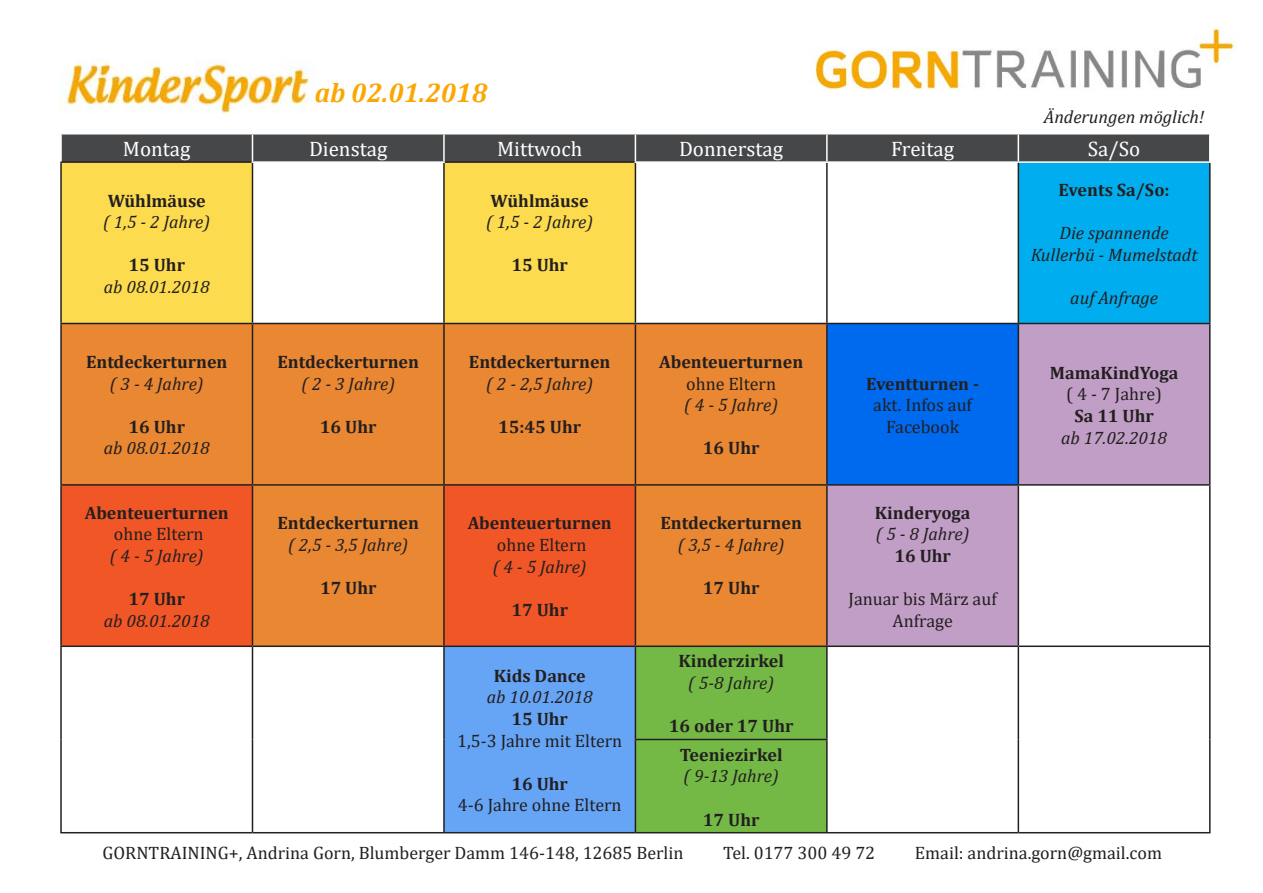
<style>
.page{position:relative;width:1263px;height:893px;background:#fff}
.page>*{position:absolute;margin:0;border:0;box-sizing:border-box;transform-origin:0 0}
.t1{font:italic 700 27px "Cambria";color:#faa703}
.t2{font:21px "Cambria";color:#fff}
.t3{font:700 18px/28.3px "Cambria";color:#231f20;text-align:center}
.t4{font:italic 18px/21.6px "Cambria";color:#231f20;text-align:center}
.t5{font:18px/21.6px "Cambria";color:#231f20;text-align:center}
</style>
<div class="page">
<img style="left:814px;top:28px;width:420px;height:61px">
<svg style="left:62px;top:163px;width:573px;height:160px;fill:#fddb4e"></svg>
<div style="left:1018px;top:162px;width:192px;height:161px;background:#00aeef"></div>
<div style="left:62px;top:324px;width:190px;height:160px;background:#e98732"></div>
<div style="left:253px;top:324px;width:573px;height:321px;background:#e98732"></div>
<svg style="left:828px;top:324px;width:381px;height:321px;fill:#c09ec5"></svg>
<svg style="left:62px;top:486px;width:573px;height:159px;background:#ee6629"></svg>
<div style="left:444px;top:646px;width:191px;height:187px;background:#66a5f5"></div>
<div style="left:636px;top:647px;width:190px;height:185px;background:#74b945"></div>
<hr style="left:60px;top:161px;width:192px;height:2px;background:#231f20">
<hr style="left:60px;top:163px;width:2px;height:160px;background:#231f20">
<hr style="left:252px;top:163px;width:1px;height:160px;background:#231f20">
<hr style="left:445px;top:161px;width:190px;height:2px;background:#231f20">
<hr style="left:443px;top:163px;width:2px;height:160px;background:#231f20">
<hr style="left:635px;top:163px;width:1px;height:160px;background:#231f20">
<hr style="left:826px;top:163px;width:2px;height:160px;background:#231f20">
<hr style="left:1017px;top:163px;width:2px;height:160px;background:#231f20">
<hr style="left:1209px;top:163px;width:1px;height:160px;background:#231f20">
<hr style="left:60px;top:323px;width:192px;height:1px;background:#231f20">
<hr style="left:60px;top:324px;width:2px;height:160px;background:#231f20">
<hr style="left:252px;top:323px;width:192px;height:1px;background:#231f20">
<hr style="left:252px;top:324px;width:1px;height:160px;background:#231f20">
<hr style="left:444px;top:323px;width:191px;height:1px;background:#231f20">
<hr style="left:443px;top:324px;width:2px;height:160px;background:#231f20">
<hr style="left:635px;top:323px;width:192px;height:1px;background:#231f20">
<hr style="left:635px;top:324px;width:1px;height:160px;background:#231f20">
<hr style="left:827px;top:323px;width:191px;height:1px;background:#231f20">
<hr style="left:826px;top:324px;width:2px;height:160px;background:#231f20">
<hr style="left:1018px;top:323px;width:192px;height:1px;background:#231f20">
<hr style="left:1017px;top:324px;width:2px;height:160px;background:#231f20">
<hr style="left:1209px;top:324px;width:1px;height:160px;background:#231f20">
<hr style="left:60px;top:484px;width:192px;height:2px;background:#231f20">
<hr style="left:60px;top:486px;width:2px;height:159px;background:#231f20">
<hr style="left:252px;top:484px;width:192px;height:2px;background:#231f20">
<hr style="left:252px;top:486px;width:1px;height:159px;background:#231f20">
<hr style="left:444px;top:484px;width:191px;height:2px;background:#231f20">
<hr style="left:443px;top:486px;width:2px;height:159px;background:#231f20">
<hr style="left:635px;top:484px;width:192px;height:2px;background:#231f20">
<hr style="left:635px;top:486px;width:1px;height:159px;background:#231f20">
<hr style="left:827px;top:484px;width:191px;height:2px;background:#231f20">
<hr style="left:826px;top:486px;width:2px;height:159px;background:#231f20">
<hr style="left:1018px;top:484px;width:192px;height:2px;background:#231f20">
<hr style="left:1017px;top:486px;width:2px;height:159px;background:#231f20">
<hr style="left:1209px;top:486px;width:1px;height:159px;background:#231f20">
<hr style="left:60px;top:645px;width:192px;height:2px;background:#231f20">
<hr style="left:60px;top:647px;width:2px;height:92px;background:#231f20">
<hr style="left:252px;top:645px;width:192px;height:2px;background:#231f20">
<hr style="left:252px;top:647px;width:1px;height:92px;background:#231f20">
<hr style="left:444px;top:645px;width:191px;height:2px;background:#231f20">
<hr style="left:443px;top:647px;width:2px;height:92px;background:#231f20">
<hr style="left:635px;top:645px;width:192px;height:2px;background:#231f20">
<hr style="left:635px;top:647px;width:1px;height:92px;background:#231f20">
<hr style="left:827px;top:645px;width:191px;height:2px;background:#231f20">
<hr style="left:826px;top:647px;width:2px;height:92px;background:#231f20">
<hr style="left:1018px;top:645px;width:192px;height:2px;background:#231f20">
<hr style="left:1017px;top:647px;width:2px;height:92px;background:#231f20">
<hr style="left:1209px;top:647px;width:1px;height:92px;background:#231f20">
<hr style="left:60px;top:739px;width:2px;height:93px;background:#231f20">
<hr style="left:252px;top:739px;width:1px;height:93px;background:#231f20">
<hr style="left:443px;top:739px;width:2px;height:93px;background:#231f20">
<hr style="left:635px;top:739px;width:193px;height:1px;background:#231f20">
<hr style="left:635px;top:740px;width:1px;height:92px;background:#231f20">
<hr style="left:826px;top:740px;width:2px;height:92px;background:#231f20">
<hr style="left:1017px;top:739px;width:2px;height:93px;background:#231f20">
<hr style="left:1209px;top:739px;width:1px;height:93px;background:#231f20">
<hr style="left:60px;top:832px;width:192px;height:1px;background:#231f20">
<hr style="left:252px;top:832px;width:192px;height:1px;background:#231f20">
<hr style="left:444px;top:832px;width:191px;height:1px;background:#231f20">
<hr style="left:635px;top:832px;width:192px;height:1px;background:#231f20">
<hr style="left:827px;top:832px;width:191px;height:1px;background:#231f20">
<hr style="left:1018px;top:832px;width:192px;height:1px;background:#231f20">
<div style="left:61px;top:134px;width:1149px;height:28px;background:#464748"></div>
<hr style="left:252px;top:161px;width:193px;height:2px;background:#fff">
<hr style="left:635px;top:161px;width:192px;height:2px;background:#fff">
<hr style="left:827px;top:161px;width:191px;height:2px;background:#fff">
<hr style="left:1018px;top:161px;width:192px;height:2px;background:#fff">
<img style="left:60px;top:60px;width:254px;height:54px">
<h1 class="t1" style="left:315px;top:74px;width:174px">ab 02.01.2018</h1>
<p class="t4" style="left:1044px;top:105px;width:162px">Änderungen möglich!</p>
<p class="t2" style="left:123px;top:137px;width:69px">Montag</p>
<p class="t2" style="left:309px;top:137px;width:80px">Dienstag</p>
<p class="t2" style="left:497px;top:137px;width:87px">Mittwoch</p>
<p class="t2" style="left:679px;top:137px;width:106px">Donnerstag</p>
<p class="t2" style="left:891px;top:137px;width:65px">Freitag</p>
<p class="t2" style="left:1088px;top:137px;width:54px">Sa/So</p>
<p class="t3" style="left:108px;top:186px;width:100px">Wühlmäuse</p>
<p class="t4" style="left:103px;top:210px;width:108px">( 1,5 - 2 Jahre)</p>
<p class="t3" style="left:128px;top:250px;width:58px">15 Uhr</p>
<p class="t4" style="left:104px;top:275px;width:108px">ab 08.01.2018</p>
<p class="t3" style="left:1058px;top:175px;width:113px">Events Sa/So:</p>
<p class="t4" style="left:1031px;top:221px;width:168px">Die spannende<br>Kullerbü - Mumelstadt</p>
<p class="t4" style="left:1070px;top:286px;width:89px">auf Anfrage</p>
<p class="t3" style="left:491px;top:186px;width:100px">Wühlmäuse</p>
<p class="t4" style="left:486px;top:210px;width:108px">( 1,5 - 2 Jahre)</p>
<p class="t3" style="left:511px;top:250px;width:58px">15 Uhr</p>
<p class="t3" style="left:86px;top:347px;width:143px">Entdeckerturnen</p>
<p class="t4" style="left:110px;top:372px;width:95px">( 3 - 4 Jahre)</p>
<p class="t3" style="left:129px;top:412px;width:58px">16 Uhr</p>
<p class="t4" style="left:104px;top:437px;width:108px">ab 08.01.2018</p>
<p class="t3" style="left:85px;top:498px;width:146px">Abenteuerturnen</p>
<p class="t5" style="left:114px;top:523px;width:91px">ohne Eltern</p>
<p class="t4" style="left:110px;top:544px;width:95px">( 4 - 5 Jahre)</p>
<p class="t3" style="left:129px;top:584px;width:58px">17 Uhr</p>
<p class="t4" style="left:104px;top:609px;width:108px">ab 08.01.2018</p>
<p class="t3" style="left:277px;top:347px;width:143px">Entdeckerturnen</p>
<p class="t4" style="left:301px;top:372px;width:95px">( 2 - 3 Jahre)</p>
<p class="t3" style="left:320px;top:412px;width:58px">16 Uhr</p>
<p class="t3" style="left:277px;top:508px;width:143px">Entdeckerturnen</p>
<p class="t4" style="left:288px;top:533px;width:121px">( 2,5 - 3,5 Jahre)</p>
<p class="t3" style="left:320px;top:573px;width:58px">17 Uhr</p>
<p class="t3" style="left:469px;top:347px;width:143px">Entdeckerturnen</p>
<p class="t4" style="left:486px;top:372px;width:108px">( 2 - 2,5 Jahre)</p>
<p class="t3" style="left:498px;top:412px;width:84px">15:45 Uhr</p>
<p class="t3" style="left:468px;top:508px;width:146px">Abenteuerturnen</p>
<p class="t5" style="left:497px;top:534px;width:91px">ohne Eltern</p>
<p class="t4" style="left:493px;top:555px;width:95px">( 4 - 5 Jahre)</p>
<p class="t3" style="left:511px;top:595px;width:58px">17 Uhr</p>
<p class="t3" style="left:494px;top:661px;width:93px">Kids Dance</p>
<p class="t4" style="left:487px;top:686px;width:108px">ab 10.01.2018</p>
<p class="t3" style="left:511px;top:704px;width:58px">15 Uhr</p>
<p class="t5" style="left:457px;top:729px;width:167px">1,5-3 Jahre mit Eltern</p>
<p class="t3" style="left:511px;top:769px;width:58px">16 Uhr</p>
<p class="t5" style="left:458px;top:794px;width:165px">4-6 Jahre ohne Eltern</p>
<p class="t3" style="left:659px;top:347px;width:146px">Abenteuerturnen</p>
<p class="t5" style="left:686px;top:373px;width:91px">ohne Eltern</p>
<p class="t4" style="left:684px;top:393px;width:95px">( 4 - 5 Jahre)</p>
<p class="t3" style="left:703px;top:433px;width:58px">16 Uhr</p>
<p class="t3" style="left:660px;top:508px;width:143px">Entdeckerturnen</p>
<p class="t4" style="left:678px;top:533px;width:108px">( 3,5 - 4 Jahre)</p>
<p class="t3" style="left:703px;top:573px;width:58px">17 Uhr</p>
<p class="t3" style="left:678px;top:647px;width:107px">Kinderzirkel</p>
<p class="t4" style="left:688px;top:671px;width:87px">( 5-8 Jahre)</p>
<p class="t3" style="left:669px;top:711px;width:126px">16 oder 17 Uhr<br>Teeniezirkel</p>
<p class="t4" style="left:683px;top:765px;width:97px">( 9-13 Jahre)</p>
<p class="t3" style="left:703px;top:805px;width:58px">17 Uhr</p>
<p class="t3" style="left:866px;top:369px;width:115px">Eventturnen -</p>
<p class="t5" style="left:873px;top:394px;width:100px">akt. Infos auf<br>Facebook</p>
<p class="t3" style="left:875px;top:498px;width:97px">Kinderyoga</p>
<p class="t4" style="left:876px;top:522px;width:95px">( 5 - 8 Jahre)</p>
<p class="t3" style="left:894px;top:541px;width:58px">16 Uhr</p>
<p class="t5" style="left:848px;top:588px;width:150px">Januar bis März auf<br>Anfrage</p>
<p class="t3" style="left:1050px;top:358px;width:130px">MamaKindYoga</p>
<p class="t5" style="left:1066px;top:383px;width:97px">( 4 - 7 Jahre)</p>
<p class="t3" style="left:1074px;top:401px;width:81px">Sa 11 Uhr</p>
<p class="t4" style="left:1061px;top:426px;width:108px">ab 17.02.2018</p>
<p class="t5" style="left:102px;top:842px;width:582px">GORNTRAINING+, Andrina Gorn, Blumberger Damm 146-148, 12685 Berlin</p>
<p class="t5" style="left:723px;top:842px;width:154px">Tel. 0177 300 49 72</p>
<p class="t5" style="left:915px;top:842px;width:249px">Email: andrina.gorn@gmail.com</p>
</div>
